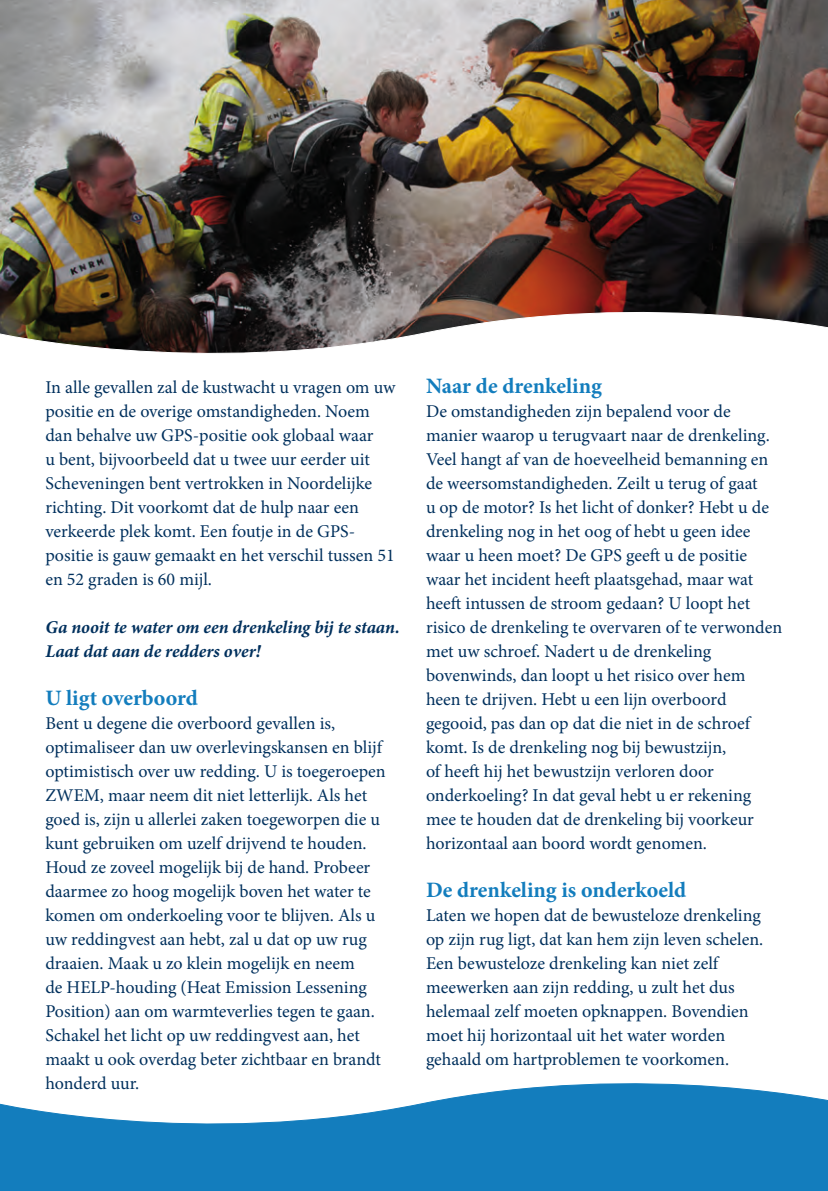
<style>
.page{position:relative;width:828px;height:1191px;background:#fff}
.page>*{position:absolute;margin:0;border:0;box-sizing:border-box;transform-origin:0 0}
.platte_tekst{font:700 22px "Minion Pro";color:#137dbd}
.platte_tekst-2{font:18px/24px "Minion Pro";color:#00305d}
.platte_tekst-3{font:italic 700 18px/24px "Minion Pro";letter-spacing:-.005em;color:#00305d}
</style>
<div class="page">
<img style="left:0;top:0;width:828px;height:287px">
<img style="left:0;top:287px;width:828px;height:67px">
<svg style="left:0;top:1083px;width:828px;height:108px;fill:#137dbd"></svg>
<p class="platte_tekst-2" style="left:45px;top:375px;width:352px">In alle gevallen zal de kustwacht u vragen om uw positie en de overige omstandigheden. Noem dan behalve uw GPS-positie ook globaal waar<br>u bent, bijvoorbeeld dat u twee uur eerder uit Scheveningen bent vertrokken in Noordelijke richting. Dit voorkomt dat de hulp naar een verkeerde plek komt. Een foutje in de GPS&shy;positie is gauw gemaakt en het verschil tussen 51 en 52 graden is 60 mijl.</p>
<p class="platte_tekst-3" style="left:45px;top:615px;width:356px">Ga nooit te water om een drenkeling bij te staan.<br>Laat dat aan de redders over!</p>
<p class="platte_tekst" style="left:45px;top:682px;width:154px">U ligt overboord</p>
<p class="platte_tekst-2" style="left:45px;top:711px;width:342px">Bent u degene die overboord gevallen is, optimaliseer dan uw overlevingskansen en blijf optimistisch over uw redding. U is toegeroepen ZWEM, maar neem dit niet letterlijk. Als het goed is, zijn u allerlei zaken toegeworpen die u kunt gebruiken om uzelf drijvend te houden.<br>Houd ze zoveel mogelijk bij de hand. Probeer daarmee zo hoog mogelijk boven het water te komen om onderkoeling voor te blijven. Als u uw reddingvest aan hebt, zal u dat op uw rug draaien. Maak u zo klein mogelijk en neem<br>de HELP-houding (Heat Emission Lessening Position) aan om warmteverlies tegen te gaan.<br>Schakel het licht op uw reddingvest aan, het maakt u ook overdag beter zichtbaar en brandt honderd uur.</p>
<p class="platte_tekst" style="left:426px;top:370px;width:177px">Naar de drenkeling</p>
<p class="platte_tekst-2" style="left:426px;top:399px;width:345px">De omstandigheden zijn bepalend voor de manier waarop u terugvaart naar de drenkeling.</p>
<p class="platte_tekst-2" style="left:426px;top:447px;width:358px">Veel hangt af van de hoeveelheid bemanning en de weersomstandigheden. Zeilt u terug of gaat<br>u op de motor? Is het licht of donker? Hebt u de drenkeling nog in het oog of hebt u geen idee waar u heen moet? De GPS geeft u de positie waar het incident heeft plaatsgehad, maar wat heeft intussen de stroom gedaan? U loopt het risico de drenkeling te overvaren of te verwonden met uw schroef. Nadert u de drenkeling bovenwinds, dan loopt u het risico over hem heen te drijven. Hebt u een lijn overboord gegooid, pas dan op dat die niet in de schroef komt. Is de drenkeling nog bij bewustzijn,<br>of heeft hij het bewustzijn verloren door onderkoeling? In dat geval hebt u er rekening mee te houden dat de drenkeling bij voorkeur horizontaal aan boord wordt genomen.</p>
<p class="platte_tekst" style="left:426px;top:874px;width:262px">De drenkeling is onderkoeld</p>
<p class="platte_tekst-2" style="left:426px;top:903px;width:339px">Laten we hopen dat de bewusteloze drenkeling op zijn rug ligt, dat kan hem zijn leven schelen.<br>Een bewusteloze drenkeling kan niet zelf meewerken aan zijn redding, u zult het dus helemaal zelf moeten opknappen. Bovendien moet hij horizontaal uit het water worden gehaald om hartproblemen te voorkomen.</p>
</div>
